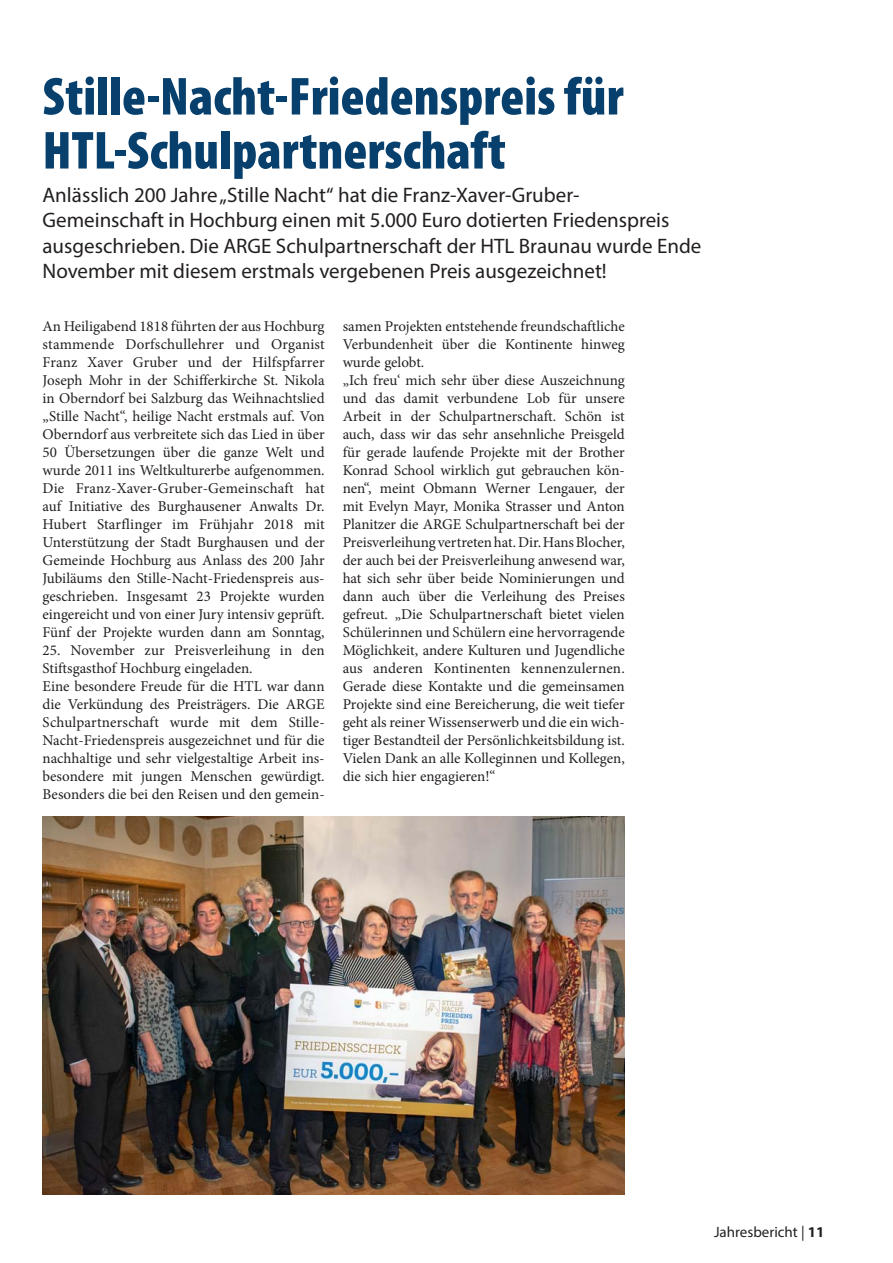
<style>
.page{position:relative;width:893px;height:1263px;background:#fff}
.page>*{position:absolute;margin:0;border:0;box-sizing:border-box;transform-origin:0 0}
.Überschrift_Standard{font:900 condensed 54px "Myriad Pro";color:#08406d}
.untertitel{font:21px/25.2px "Myriad Pro";color:#231f20}
.t1{font:15px/18px "Minion Pro";color:#231f20;text-align:justify}
.t2{font:15px "Myriad Pro";color:#231f20}
.s1{font-weight:700}
</style>
<div class="page">
<img style="left:43px;top:817px;width:582px;height:378px">
<p class="Überschrift_Standard" style="left:43px;top:66px;width:582px">Stille-Nacht-Friedenspreis für</p>
<p class="Überschrift_Standard" style="left:43px;top:120px;width:465px">HTL-Schulpartnerschaft</p>
<p class="untertitel" style="left:43px;top:182px;width:660px">Anlässlich 200 Jahre „Stille Nacht“ hat die Franz-Xaver-Gruber-Gemeinschaft in Hochburg einen mit 5.000 Euro dotierten Friedenspreis ausgeschrieben. Die ARGE Schulpartnerschaft der HTL Braunau wurde Ende November mit diesem erstmals vergebenen Preis ausgezeichnet!</p>
<p class="t1" style="left:43px;top:317px;width:284px">An Heiligabend 1818 führten der aus Hochburg stammende Dorfschullehrer und Organist Franz Xaver Gruber und der Hilfspfarrer Joseph Mohr in der Schifferkirche St. Nikola in Oberndorf bei Salzburg das Weihnachtslied „Stille Nacht“, heilige Nacht erstmals auf. Von Oberndorf aus verbreitete sich das Lied in über 50 Übersetzungen über die ganze Welt und wurde 2011 ins Weltkulturerbe aufgenommen.<br>Die Franz-Xaver-Gruber-Gemeinschaft hat auf Initiative des Burghausener Anwalts Dr.<br>Hubert Starflinger im Frühjahr 2018 mit Unterstützung der Stadt Burghausen und der Gemeinde Hochburg aus Anlass des 200 Jahr Jubiläums den Stille-Nacht-Friedenspreis aus&shy;geschrieben. Insgesamt 23 Projekte wurden eingereicht und von einer Jury intensiv geprüft.<br>Fünf der Projekte wurden dann am Sonntag,</p>
<p class="t1" style="left:43px;top:641px;width:284px">25. November zur Preisverleihung in den<br>Stiftsgasthof Hochburg eingeladen.</p>
<p class="t1" style="left:43px;top:677px;width:284px">Eine besondere Freude für die HTL war dann die Verkündung des Preisträgers. Die ARGE Schulpartnerschaft wurde mit dem Stille-Nacht-Friedenspreis ausgezeichnet und für die nachhaltige und sehr vielgestaltige Arbeit ins&shy;besondere mit jungen Menschen gewürdigt.<br>Besonders die bei den Reisen und den gemein-</p>
<p class="t1" style="left:343px;top:317px;width:284px">samen Projekten entstehende freundschaftliche Verbundenheit über die Kontinente hinweg wurde gelobt.</p>
<p class="t1" style="left:343px;top:371px;width:284px">„Ich freu‘ mich sehr über diese Auszeichnung und das damit verbundene Lob für unsere Arbeit in der Schulpartnerschaft. Schön ist auch, dass wir das sehr ansehnliche Preisgeld für gerade laufende Projekte mit der Brother Konrad School wirklich gut gebrauchen kön&shy;nen“, meint Obmann Werner Lengauer, der mit Evelyn Mayr, Monika Strasser und Anton Planitzer die ARGE Schulpartnerschaft bei der Preisverleihung vertreten hat. Dir. Hans Blocher, der auch bei der Preisverleihung anwesend war, hat sich sehr über beide Nominierungen und dann auch über die Verleihung des Preises gefreut. „Die Schulpartnerschaft bietet vielen Schülerinnen und Schülern eine hervorragende Möglichkeit, andere Kulturen und Jugendliche aus anderen Kontinenten kennenzulernen.<br>Gerade diese Kontakte und die gemeinsamen Projekte sind eine Bereicherung, die weit tiefer geht als reiner Wissenserwerb und die ein wich&shy;tiger Bestandteil der Persönlichkeitsbildung ist.<br>Vielen Dank an alle Kolleginnen und Kollegen, die sich hier engagieren!“</p>
<p class="t2" style="left:714px;top:1223px;width:112px">Jahresbericht | <span class="s1">11</span></p>
</div>
